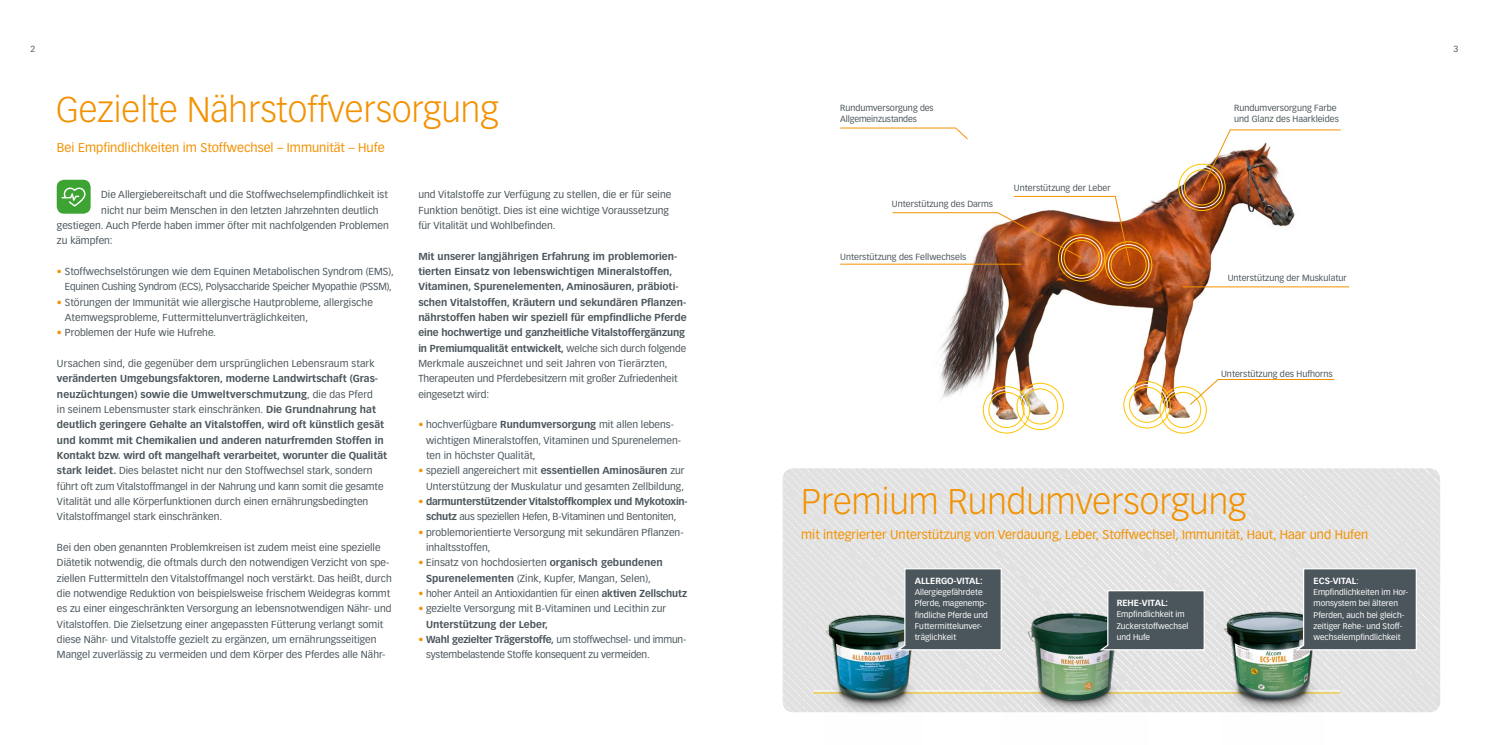
<style>
.page{position:relative;width:1489px;height:745px;background:#fff}
.page>*{position:absolute;margin:0;border:0;box-sizing:border-box;transform-origin:0 0}
.t1{font:300 35px "Vectora LH";color:#f39100}
.t2{font:12.5px "Vectora LH";color:#f39100}
.t3{font:10px/15.2px "Vectora LH";color:#4b565c}
.t4{font:700 10px/15.4px "Vectora LH";color:#4b565c}
.t5{font:700 10px/15.2px "Vectora LH";letter-spacing:-.02em;color:#4b565c;text-align:center}
.t6{font:10px/15.2px "Vectora LH";letter-spacing:-.02em;color:#4b565c}
.t7{font:8.75px/11.2px "Vectora LH";color:#4b565c}
.t8{font:700 8.75px "Vectora LH";color:#fff}
.t9{font:8.12px/11.2px "Vectora LH";color:#fff}
.s1{color:#f39100}
.s2{font-weight:400}
.s3{font-weight:700}
.s4{font-weight:400;color:#f39100}
.s5{font-weight:400;font-size:8.12px}
</style>
<div class="page">
<img style="left:782px;top:468px;width:657px;height:243px">
<img style="left:939px;top:164px;width:410px;height:266px">
<hr style="left:813px;top:692px;width:526px;height:1px;background:#fdc300">
<hr style="left:813px;top:690px;width:526px;height:1px;background:#fff">
<div style="left:1159px;top:386px;width:47px;height:47px;border:1px solid #fdc300;border-radius:50%"></div>
<div style="left:1162px;top:389px;width:41px;height:41px;border:1px solid #fff;border-radius:50%"></div>
<div style="left:1165px;top:391px;width:35px;height:36px;border:1px solid #fdc300;border-radius:50%"></div>
<div style="left:1123px;top:381px;width:47px;height:47px;border:1px solid #fdc300;border-radius:50%"></div>
<div style="left:1126px;top:384px;width:41px;height:41px;border:1px solid #fff;border-radius:50%"></div>
<div style="left:1129px;top:386px;width:35px;height:36px;border:1px solid #fdc300;border-radius:50%"></div>
<div style="left:1016px;top:382px;width:47px;height:48px;border:1px solid #fdc300;border-radius:50%"></div>
<div style="left:1019px;top:385px;width:41px;height:42px;border:1px solid #fff;border-radius:50%"></div>
<div style="left:1022px;top:388px;width:36px;height:36px;border:1px solid #fdc300;border-radius:50%"></div>
<div style="left:1060px;top:237px;width:42px;height:41px;border:1px solid #fff;border-radius:50%"></div>
<div style="left:1063px;top:240px;width:36px;height:36px;border:1px solid #fdc300;border-radius:50%"></div>
<div style="left:1104px;top:241px;width:48px;height:47px;border:1px solid #fdc300;border-radius:50%"></div>
<div style="left:1107px;top:244px;width:42px;height:41px;border:1px solid #fff;border-radius:50%"></div>
<div style="left:1110px;top:247px;width:36px;height:35px;border:1px solid #fdc300;border-radius:50%"></div>
<div style="left:1178px;top:164px;width:47px;height:47px;border:1px solid #fdc300;border-radius:50%"></div>
<div style="left:1181px;top:167px;width:41px;height:41px;border:1px solid #fff;border-radius:50%"></div>
<div style="left:1183px;top:169px;width:36px;height:36px;border:1px solid #fdc300;border-radius:50%"></div>
<div style="left:982px;top:386px;width:48px;height:47px;border:1px solid #fdc300;border-radius:50%"></div>
<div style="left:985px;top:389px;width:42px;height:41px;border:1px solid #fff;border-radius:50%"></div>
<div style="left:988px;top:391px;width:36px;height:36px;border:1px solid #fdc300;border-radius:50%"></div>
<svg style="left:1188px;top:378px;width:146px;height:27px"></svg>
<hr style="left:1182px;top:286px;width:166px;height:1px;background:#f39100">
<hr style="left:840px;top:263px;width:181px;height:1px;background:#f39100">
<svg style="left:840px;top:127px;width:128px;height:13px"></svg>
<img style="left:1199px;top:129px;width:142px;height:63px">
<svg style="left:891px;top:195px;width:239px;height:71px"></svg>
<div style="left:57px;top:180px;width:34px;height:33px;background:#3da434;border-radius:7px"></div>
<svg style="left:62px;top:187px;width:23px;height:19px"></svg>
<img style="left:823px;top:613px;width:99px;height:100px">
<svg style="left:894px;top:567px;width:108px;height:83px;background:#5d686d"></svg>
<img style="left:1002px;top:607px;width:146px;height:106px">
<svg style="left:1097px;top:589px;width:108px;height:61px;background:#5b666b"></svg>
<img style="left:1220px;top:609px;width:103px;height:104px">
<svg style="left:1292px;top:567px;width:125px;height:83px;background:#5c666c"></svg>
<p class="t7" style="left:31px;top:43px;width:6px">2</p>
<p class="t7" style="left:1453px;top:43px;width:6px">3</p>
<h1 class="t1" style="left:56px;top:89px;width:444px">Gezielte Nährstoffversorgung</h1>
<p class="t2" style="left:57px;top:140px;width:329px">Bei Empfindlichkeiten im Stoffwechsel – Immunität – Hufe</p>
<p class="t3" style="left:101px;top:187px;width:288px">Die Allergiebereitschaft und die Stoffwechselempfindlichkeit ist</p>
<p class="t3" style="left:101px;top:202px;width:279px">nicht nur beim Menschen in den letzten Jahrzehnten deutlich</p>
<p class="t3" style="left:57px;top:218px;width:333px">gestiegen. Auch Pferde haben immer öfter mit nachfolgenden Problemen</p>
<p class="t3" style="left:57px;top:233px;width:57px">zu kämpfen:</p>
<p class="t3" style="left:57px;top:264px;width:338px;text-align:center"><span class="s1">•</span> Stoffwechselstörungen wie dem Equinen Metabolischen Syndrom (EMS),<br>Equinen Cushing Syndrom (ECS), Polysaccharide Speicher Myopathie (PSSM),</p>
<p class="t3" style="left:65px;top:294px;width:309px;text-indent:-8px"><span class="s1">•</span> Störungen der Immunität wie allergische Hautprobleme, allergische<br>Atemwegsprobleme, Futtermittelunverträglichkeiten,</p>
<p class="t3" style="left:57px;top:325px;width:160px"><span class="s1">•</span> Problemen der Hufe wie Hufrehe.</p>
<p class="t3" style="left:57px;top:355px;width:319px">Ursachen sind, die gegenüber dem ursprünglichen Lebensraum stark</p>
<p class="t4" style="left:57px;top:371px;width:331px">veränderten Umgebungsfaktoren, moderne Landwirtschaft (Gras&shy;neuzüchtungen) sowie die Umweltverschmutzung<span class="s2">, die das Pferd<br>in seinem Lebensmuster stark einschränken.</span> Die Grundnahrung hat deutlich geringere Gehalte an Vitalstoffen, wird oft künstlich gesät und kommt mit Chemikalien und anderen naturfremden Stoffen in Kontakt bzw. wird oft mangelhaft verarbeitet, worunter die Qualität stark leidet. <span class="s2">Dies belastet nicht nur den Stoffwechsel stark, sondern führt oft zum Vitalstoffmangel in der Nahrung und kann somit die gesamte Vitalität und alle Körperfunktionen durch einen ernährungsbedingten Vitalstoffmangel stark einschränken.</span></p>
<p class="t3" style="left:57px;top:539px;width:336px">Bei den oben genannten Problemkreisen ist zudem meist eine spezielle Diätetik notwendig, die oftmals durch den notwendigen Verzicht von spe&shy;ziellen Futtermitteln den Vitalstoffmangel noch verstärkt. Das heißt, durch die notwendige Reduktion von beispielsweise frischem Weidegras kommt es zu einer eingeschränkten Versorgung an lebensnotwendigen Nähr- und Vitalstoffen. Die Zielsetzung einer angepassten Fütterung verlangt somit diese Nähr- und Vitalstoffe gezielt zu ergänzen, um ernährungsseitigen Mangel zuverlässig zu vermeiden und dem Körper des Pferdes alle Nähr-</p>
<p class="t3" style="left:418px;top:187px;width:254px">und Vitalstoffe zur Verfügung zu stellen, die er für seine<br>Funktion benötigt. Dies ist eine wichtige Voraussetzung für Vitalität und Wohlbefinden.</p>
<p class="t4" style="left:418px;top:248px;width:270px">Mit unserer langjährigen Erfahrung im problemorien&shy;tierten Einsatz von lebenswichtigen Mineralstoffen, Vitaminen, Spurenelementen, Aminosäuren, präbioti&shy;schen Vitalstoffen, Kräutern und sekundären Pflanzen&shy;nährstoffen haben wir speziell für empfindliche Pferde eine hochwertige und ganzheitliche Vitalstoffergänzung in Premiumqualität entwickelt, <span class="s2">welche sich durch folgende Merkmale auszeichnet und seit Jahren von Tierärzten, Therapeuten und Pferdebesitzern mit großer Zufriedenheit eingesetzt wird:</span></p>
<p class="t3" style="left:426px;top:417px;width:256px;text-indent:-8px"><span class="s1">•</span> hochverfügbare <span class="s3">Rundumversorgung</span> mit allen lebens&shy;wichtigen Mineralstoffen, Vitaminen und Spurenelemen&shy;ten in höchster Qualität,</p>
<p class="t3" style="left:418px;top:463px;width:268px;text-align:right"><span class="s1">•</span> speziell angereichert mit <span class="s3">essentiellen Aminosäuren</span> zur<br>Unterstützung der Muskulatur und gesamten Zellbildung,</p>
<p class="t5" style="left:418px;top:493px;width:271px"><span class="s4">•</span> darmunterstützender Vitalstoffkomplex und Mykotoxin&shy;schutz <span class="s2">aus speziellen Hefen, B-Vitaminen und Bentoniten,</span></p>
<p class="t3" style="left:426px;top:524px;width:259px;text-indent:-8px"><span class="s1">•</span> problemorientierte Versorgung mit sekundären Pflanzen&shy;inhaltsstoffen,</p>
<p class="t3" style="left:418px;top:555px;width:246px;text-align:center"><span class="s1">•</span> Einsatz von hochdosierten <span class="s3">organisch gebundenen<br>Spurenelementen</span> (Zink, Kupfer, Mangan, Selen),</p>
<p class="t3" style="left:418px;top:585px;width:270px"><span class="s1">•</span> hoher Anteil an Antioxidantien für einen <span class="s3">aktiven Zellschutz</span></p>
<p class="t3" style="left:426px;top:600px;width:241px;text-indent:-8px"><span class="s1">•</span> gezielte Versorgung mit B-Vitaminen und Lecithin zur<br><span class="s3">Unterstützung der Leber,</span></p>
<p class="t6" style="left:426px;top:631px;width:262px;text-indent:-8px"><span class="s1">•</span> <span class="s3">Wahl gezielter Trägerstoffe,</span> um stoffwechsel- und immun&shy;systembelastende Stoffe konsequent zu vermeiden.</p>
<p class="t7" style="left:840px;top:102px;width:95px">Rundumversorgung des<br>Allgemeinzustandes</p>
<p class="t7" style="left:1234px;top:102px;width:106px">Rundumversorgung Farbe und Glanz des Haarkleides</p>
<p class="t7" style="left:891px;top:198px;width:103px">Unterstützung des Darms</p>
<p class="t7" style="left:840px;top:251px;width:128px">Unterstützung des Fellwechsels</p>
<p class="t7" style="left:1013px;top:182px;width:98px">Unterstützung der Leber</p>
<p class="t7" style="left:1227px;top:272px;width:120px">Unterstützung der Muskulatur</p>
<p class="t7" style="left:1220px;top:368px;width:113px">Unterstützung des Hufhorns</p>
<h1 class="t1" style="left:801px;top:480px;width:446px">Premium Rundumversorgung</h1>
<p class="t2" style="left:801px;top:526px;width:568px">mit integrierter Unterstützung von Verdauung, Leber, Stoffwechsel, Immunität, Haut, Haar und Hufen</p>
<p class="t8" style="left:914px;top:575px;width:69px">ALLERGO-VITAL:</p>
<p class="t9" style="left:914px;top:586px;width:75px">Allergiegefährdete<br>Pferde, magenemp&shy;findliche Pferde und<br>Futtermittelunver&shy;träglichkeit</p>
<p class="t8" style="left:1116px;top:597px;width:53px">REHE-VITAL:</p>
<p class="t8" style="left:1313px;top:575px;width:47px">ECS-VITAL<span class="s5">:</span></p>
<p class="t9" style="left:1313px;top:586px;width:96px">Empfindlichkeiten im Hor&shy;monsystem bei älteren<br>Pferden, auch bei gleich&shy;zeitiger Rehe- und Stoff&shy;wechselempfindlichkeit</p>
<p class="t9" style="left:1116px;top:608px;width:73px">Empfindlichkeit im<br>Zuckerstoffwechsel und Hufe</p>
</div>
